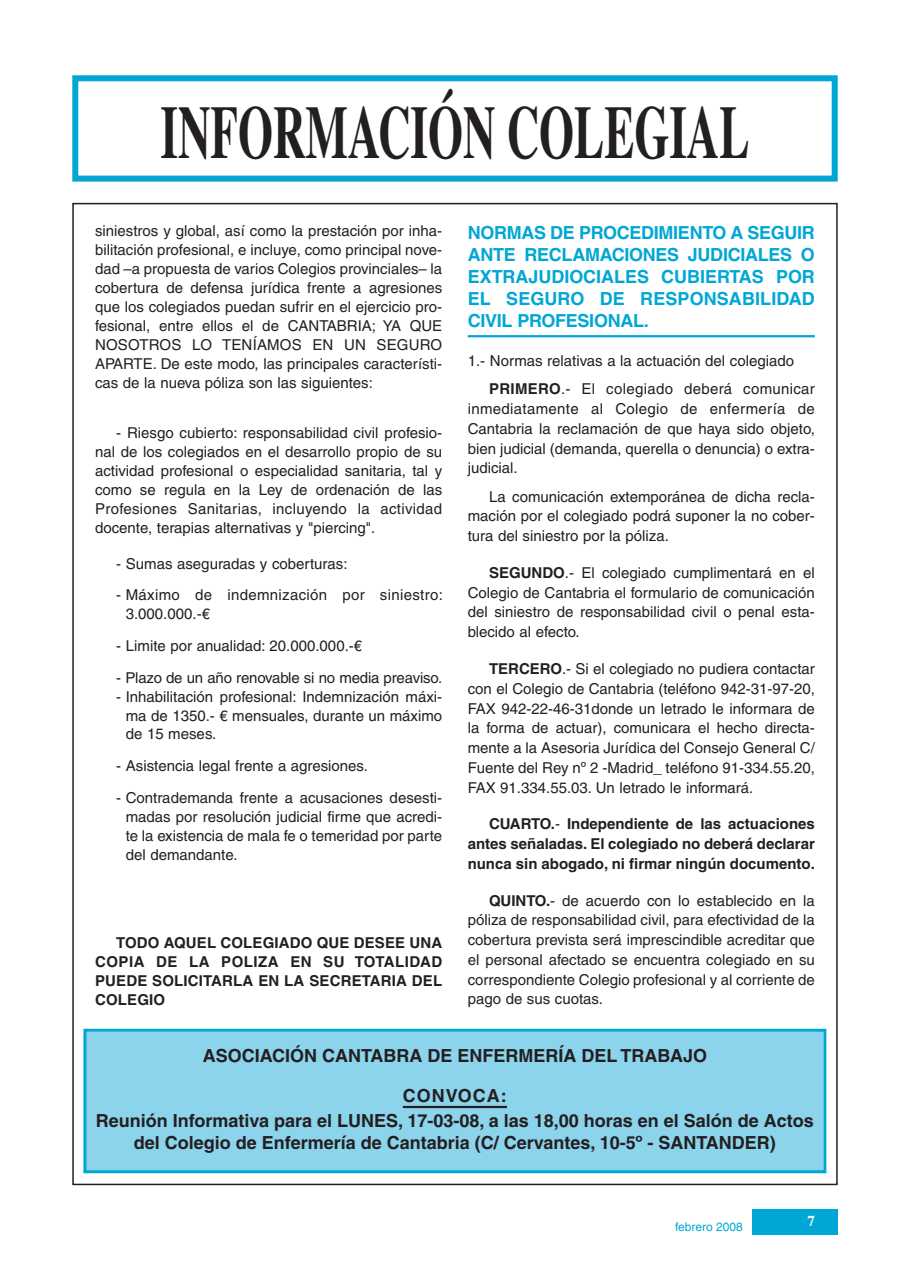
<style>
.page{position:relative;width:910px;height:1280px;background:#fff}
.page>*{position:absolute;margin:0;border:0;box-sizing:border-box;transform-origin:0 0}
.t1{font:700 75px "Times";color:#231f20;scale:.6 1}
.t2{font:700 18px/25.2px "Helvetica";color:#231f20;text-align:center}
.t3{font:700 18px/22px "Helvetica";letter-spacing:-.005em;color:#00a7d5;text-align:justify}
.t4{font:15px/19.8px "Helvetica";color:#231f20;text-align:justify}
.t5{font:700 15px/18.9px "Helvetica";color:#231f20;text-align:justify}
.t6{font:15px/18.9px "Helvetica";letter-spacing:.02em;color:#231f20}
.t7{font:700 15px "Times";color:#fff}
.t8{font:12px "Helvetica";color:#00a7d5}
.s1{font-weight:700}
.s2{font-weight:400}
</style>
<div class="page">
<div style="left:753px;top:1209px;width:85px;height:26px;background:#00a7d5"></div>
<hr style="left:468px;top:335px;width:347px;height:2px;background:#00a7d5">
<div style="left:72px;top:75px;width:766px;height:107px;border:6px solid #00a7d5"></div>
<div style="left:86px;top:1032px;width:737px;height:138px;background:#8cd4ec"></div>
<div style="left:83px;top:1029px;width:743px;height:144px;border:3px solid #00a7d5"></div>
<hr style="left:403px;top:1106px;width:104px;height:2px;background:#231f20">
<h1 class="t1" style="left:161px;top:106px;width:983px">INFORMACIÓN COLEGIAL</h1>
<p class="t4" style="left:95px;top:223px;width:349px;line-height:18.9px">siniestros y global, así como la prestación por inha&shy;bilitación profesional, e incluye, como principal nove&shy;dad –a propuesta de varios Colegios provinciales– la cobertura de defensa jurídica frente a agresiones que los colegiados puedan sufrir en el ejercicio pro&shy;fesional, entre ellos el de CANTABRIA; YA QUE NOSOTROS LO TENÍAMOS EN UN SEGURO APARTE. De este modo, las principales característi&shy;cas de la nueva póliza son las siguientes:</p>
<p class="t4" style="left:95px;top:425px;width:349px;line-height:18.9px;text-indent:21px">- Riesgo cubierto: responsabilidad civil profesio&shy;nal de los colegiados en el desarrollo propio de su actividad profesional o especialidad sanitaria, tal y como se regula en la Ley de ordenación de las Profesiones Sanitarias, incluyendo la actividad docente, terapias alternativas y "piercing".</p>
<p class="t4" style="left:116px;top:555px;width:233px">- Sumas aseguradas y coberturas:</p>
<p class="t6" style="left:126px;top:587px;width:319px;text-indent:-9px">- Máximo de indemnización por siniestro:<br>3.000.000.-€</p>
<p class="t4" style="left:116px;top:637px;width:247px">- Limite por anualidad: 20.000.000.-€</p>
<p class="t4" style="left:116px;top:669px;width:327px">- Plazo de un año renovable si no media preaviso.</p>
<p class="t4" style="left:126px;top:688px;width:318px;line-height:18.9px;text-indent:-9px">- Inhabilitación profesional: Indemnización máxi&shy;ma de 1350.- € mensuales, durante un máximo de 15 meses.</p>
<p class="t4" style="left:116px;top:757px;width:253px">- Asistencia legal frente a agresiones.</p>
<p class="t4" style="left:126px;top:789px;width:318px;line-height:18.9px;text-indent:-9px">- Contrademanda frente a acusaciones desesti&shy;madas por resolución judicial firme que acredi&shy;te la existencia de mala fe o temeridad por parte del demandante.</p>
<p class="t5" style="left:95px;top:935px;width:349px;text-indent:21px">TODO AQUEL COLEGIADO QUE DESEE UNA COPIA DE LA POLIZA EN SU TOTALIDAD PUEDE SOLICITARLA EN LA SECRETARIA DEL COLEGIO</p>
<p class="t3" style="left:468px;top:223px;width:349px">NORMAS DE PROCEDIMIENTO A SEGUIR ANTE RECLAMACIONES JUDICIALES O EXTRAJUDIOCIALES CUBIERTAS POR EL SEGURO DE RESPONSABILIDAD CIVIL PROFESIONAL.</p>
<p class="t4" style="left:489px;top:348px;width:327px;line-height:28.2px;text-indent:-21px">1.- Normas relativas a la actuación del colegiado<br><span class="s1">PRIMERO</span>.- El colegiado deberá comunicar</p>
<p class="t4" style="left:468px;top:400px;width:349px">inmediatamente al Colegio de enfermería de Cantabria la reclamación de que haya sido objeto, bien judicial (demanda, querella o denuncia) o extra&shy;judicial.</p>
<p class="t4" style="left:468px;top:488px;width:349px;text-indent:21px">La comunicación extemporánea de dicha recla&shy;mación por el colegiado podrá suponer la no cober&shy;tura del siniestro por la póliza.</p>
<p class="t4" style="left:468px;top:564px;width:349px;text-indent:21px"><span class="s1">SEGUNDO</span>.- El colegiado cumplimentará en el Colegio de Cantabria el formulario de comunicación del siniestro de responsabilidad civil o penal esta&shy;blecido al efecto.</p>
<p class="t4" style="left:468px;top:660px;width:349px;text-indent:21px"><span class="s1">TERCERO</span>.- Si el colegiado no pudiera contactar con el Colegio de Cantabria (teléfono 942-31-97-20, FAX 942-22-46-31donde un letrado le informara de la forma de actuar), comunicara el hecho directa&shy;mente a la Asesoria Jurídica del Consejo General C/ Fuente del Rey nº 2 -Madrid_ teléfono 91-334.55.20, FAX 91.334.55.03. Un letrado le informará.</p>
<p class="t5" style="left:468px;top:815px;width:349px;line-height:19.8px;text-indent:21px">CUARTO.<span class="s2">-</span> Independiente de las actuaciones antes señaladas. El colegiado no deberá declarar nunca sin abogado, ni firmar ningún documento.</p>
<p class="t4" style="left:468px;top:892px;width:349px;text-indent:21px"><span class="s1">QUINTO.</span>- de acuerdo con lo establecido en la póliza de responsabilidad civil, para efectividad de la cobertura prevista será imprescindible acreditar que el personal afectado se encuentra colegiado en su correspondiente Colegio profesional y al corriente de pago de sus cuotas.</p>
<p class="t2" style="left:203px;top:1045px;width:506px">ASOCIACIÓN CANTABRA DE ENFERMERÍA DEL TRABAJO</p>
<p class="t2" style="left:96px;top:1085px;width:719px">CONVOCA:<br>Reunión Informativa para el LUNES, 17-03-08, a las 18,00 horas en el Salón de Actos</p>
<p class="t2" style="left:134px;top:1132px;width:643px">del Colegio de Enfermería de Cantabria (C/ Cervantes, 10-5º - SANTANDER)</p>
<p class="t8" style="left:675px;top:1222px;width:69px">febrero 2008</p>
<p class="t7" style="left:807px;top:1215px;width:9px">7</p>
</div>
